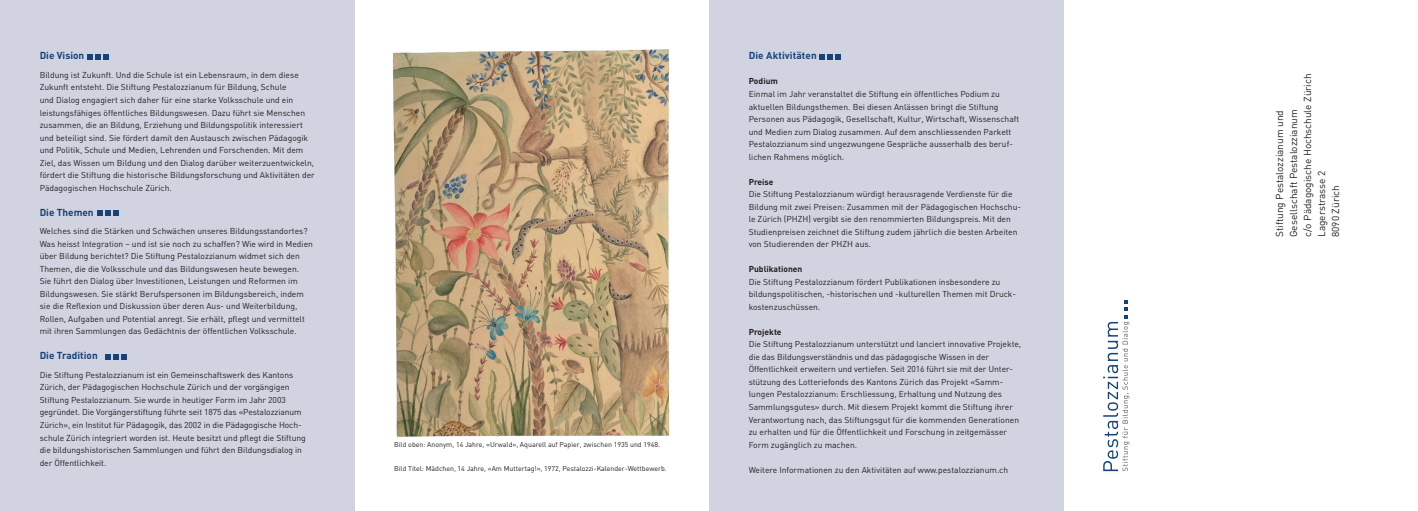
<style>
.page{position:relative;width:1418px;height:511px;background:#fff}
.page>*{position:absolute;margin:0;border:0;box-sizing:border-box;transform-origin:0 0}
.t1{font:10px/14px "DIN";color:#231f20}
.t2{font:700 10px "DIN";color:#164279}
.t3{font:8.5px/12.5px "DIN";color:#231f20}
.t4{font:700 8.5px "DIN";color:#231f20}
.t5{font:7px "DIN";color:#231f20}
</style>
<div class="page">
<div style="left:709px;top:0;width:354px;height:510px;background:#d2d3e1"></div>
<div style="left:0;top:0;width:354px;height:510px;background:#d2d3e1"></div>
<svg style="left:88px;top:54px;width:21px;height:5px"></svg>
<svg style="left:819px;top:54px;width:21px;height:5px"></svg>
<svg style="left:97px;top:210px;width:21px;height:5px"></svg>
<svg style="left:106px;top:354px;width:20px;height:5px"></svg>
<img style="left:392px;top:49px;width:277px;height:388px">
<svg style="left:1103px;top:300px;width:26px;height:171px"></svg>
<p class="t2" style="left:40px;top:49px;width:46px">Die Vision</p>
<p class="t3" style="left:40px;top:68px;width:276px">Bildung ist Zukunft. Und die Schule ist ein Lebensraum, in dem diese Zukunft entsteht. Die Stiftung Pestalozzianum für Bildung, Schule<br>und Dialog engagiert sich daher für eine starke Volksschule und ein leistungsfähiges öffentliches Bildungswesen. Dazu führt sie Menschen zusammen, die an Bildung, Erziehung und Bildungspolitik interessiert und beteiligt sind. Sie fördert damit den Austausch zwischen Pädagogik und Politik, Schule und Medien, Lehrenden und Forschenden. Mit dem Ziel, das Wissen um Bildung und den Dialog darüber weiterzuentwickeln, fördert die Stiftung die historische Bildungsforschung und Aktivitäten der Pädagogischen Hochschule Zürich.</p>
<p class="t2" style="left:40px;top:205px;width:55px">Die Themen</p>
<p class="t3" style="left:40px;top:224px;width:275px">Welches sind die Stärken und Schwächen unseres Bildungsstandortes?<br>Was heisst Integration – und ist sie noch zu schaffen? Wie wird in Medien über Bildung berichtet? Die Stiftung Pestalozzianum widmet sich den Themen, die die Volksschule und das Bildungswesen heute bewegen.<br>Sie führt den Dialog über Investitionen, Leistungen und Reformen im Bildungswesen. Sie stärkt Berufspersonen im Bildungsbereich, indem sie die Reflexion und Diskussion über deren Aus- und Weiterbildung, Rollen, Aufgaben und Potential anregt. Sie erhält, pflegt und vermittelt mit ihren Sammlungen das Gedächtnis der öffentlichen Volksschule.</p>
<p class="t2" style="left:40px;top:349px;width:60px">Die Tradition</p>
<p class="t3" style="left:40px;top:368px;width:267px">Die Stiftung Pestalozzianum ist ein Gemeinschaftswerk des Kantons Zürich, der Pädagogischen Hochschule Zürich und der vorgängigen Stiftung Pestalozzianum. Sie wurde in heutiger Form im Jahr 2003 gegründet. Die Vorgängerstiftung führte seit 1875 das «Pestalozzianum Zürich», ein Institut für Pädagogik, das 2002 in die Pädagogische Hoch&shy;schule Zürich integriert worden ist. Heute besitzt und pflegt die Stiftung die bildungshistorischen Sammlungen und führt den Bildungsdialog in der Öffentlichkeit.</p>
<p class="t5" style="left:394px;top:440px;width:267px">Bild oben: Anonym, 14 Jahre, «Urwald», Aquarell auf Papier, zwischen 1935 und 1948.</p>
<p class="t5" style="left:394px;top:463px;width:274px">Bild Titel: Mädchen, 14 Jahre, «Am Muttertag!», 1972, Pestalozzi-Kalender-Wettbewerb.</p>
<p class="t2" style="left:748px;top:49px;width:70px">Die Aktivitäten</p>
<p class="t4" style="left:748px;top:76px;width:31px">Podium</p>
<p class="t3" style="left:748px;top:87px;width:272px">Einmal im Jahr veranstaltet die Stiftung ein öffentliches Podium zu aktuellen Bildungsthemen. Bei diesen Anlässen bringt die Stiftung Personen aus Pädagogik, Gesellschaft, Kultur, Wirtschaft, Wissenschaft und Medien zum Dialog zusammen. Auf dem anschliessenden Parkett Pestalozzianum sind ungezwungene Gespräche ausserhalb des beruf&shy;lichen Rahmens möglich.</p>
<p class="t4" style="left:748px;top:176px;width:26px">Preise</p>
<p class="t3" style="left:748px;top:187px;width:274px">Die Stiftung Pestalozzianum würdigt herausragende Verdienste für die Bildung mit zwei Preisen: Zusammen mit der Pädagogischen Hochschu&shy;le Zürich (PHZH) vergibt sie den renommierten Bildungspreis. Mit den Studienpreisen zeichnet die Stiftung zudem jährlich die besten Arbeiten von Studierenden der PHZH aus.</p>
<p class="t4" style="left:748px;top:263px;width:55px">Publikationen</p>
<p class="t3" style="left:748px;top:275px;width:269px">Die Stiftung Pestalozzianum fördert Publikationen insbesondere zu bildungspolitischen, -historischen und -kulturellen Themen mit Druck&shy;kostenzuschüssen.</p>
<p class="t4" style="left:748px;top:326px;width:34px">Projekte</p>
<p class="t3" style="left:748px;top:337px;width:274px">Die Stiftung Pestalozzianum unterstützt und lanciert innovative Projekte, die das Bildungsverständnis und das pädagogische Wissen in der Öffentlichkeit erweitern und vertiefen. Seit 2016 führt sie mit der Unter-- stützung des Lotteriefonds des Kantons Zürich das Projekt «Samm&shy;lungen Pestalozzianum: Erschliessung, Erhaltung und Nutzung des Sammlungsgutes» durch. Mit diesem Projekt kommt die Stiftung ihrer Verantwortung nach, das Stiftungsgut für die kommenden Generationen zu erhalten und für die Öffentlichkeit und Forschung in zeitgemässer Form zugänglich zu machen.</p>
<p class="t3" style="left:748px;top:462px;width:261px">Weitere Informationen zu den Aktivitäten auf www.pestalozzianum.ch</p>
<p class="t1" style="left:1272px;top:237px;width:165px;rotate:-90deg">Stiftung Pestalozzianum und<br>Gesellschaft Pestalozzianum<br>c/o Pädagogische Hochschule Zürich<br>Lagerstrasse 2<br>8090 Zürich</p>
</div>
